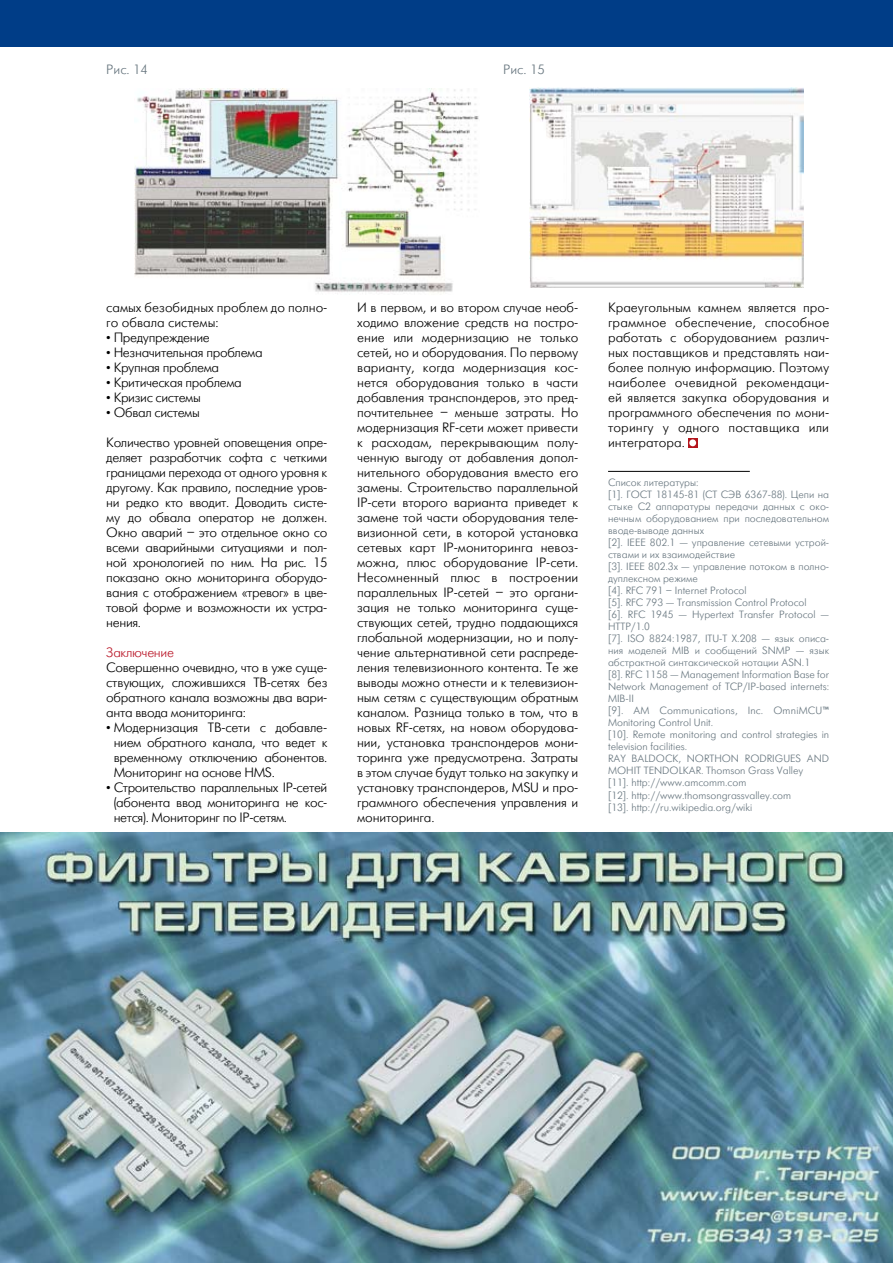
<style>
.page{position:relative;width:893px;height:1263px;background:#fff}
.page>*{position:absolute;margin:0;border:0;box-sizing:border-box;transform-origin:0 0}
.t1{font:13.5px/15px "Futuris Light C";letter-spacing:-.025em;color:#000;text-align:justify}
.t2{font:13.5px/15px "Futuris Light C";color:#000}
.t3{font:13.5px "Futuris Light C";color:#66757e}
.t4{font:13.5px "Futuris Light C";letter-spacing:-.025em;color:#ba192a}
.t5{font:10.5px/12px "Futuris Light C";color:#66757e}
</style>
<div class="page">
<img style="left:135px;top:88px;width:344px;height:205px">
<img style="left:530px;top:88px;width:274px;height:200px">
<svg style="left:688px;top:438px;width:10px;height:10px"></svg>
<div style="left:689px;top:439px;width:7px;height:7px;background:#fff;border-radius:50%"></div>
<hr style="left:608px;top:471px;width:142px;height:1px;background:#000">
<div style="left:0;top:0;width:893px;height:46px;background:#003d87"></div>
<img style="left:0;top:832px;width:893px;height:431px">
<p class="t3" style="left:106px;top:63px;width:43px">Рис. 14</p>
<p class="t3" style="left:503px;top:63px;width:43px">Рис. 15</p>
<p class="t2" style="left:106px;top:301px;width:223px">самых безобидных проблем до полно&shy;го обвала системы:</p>
<p class="t1" style="left:106px;top:331px;width:105px">• Предупреждение</p>
<p class="t1" style="left:106px;top:346px;width:158px">• Незначительная проблема</p>
<p class="t1" style="left:106px;top:361px;width:114px">• Крупная проблема</p>
<p class="t1" style="left:106px;top:376px;width:137px">• Критическая проблема</p>
<p class="t1" style="left:106px;top:391px;width:96px">• Кризис системы</p>
<p class="t1" style="left:106px;top:406px;width:95px">• Обвал системы</p>
<p class="t1" style="left:106px;top:436px;width:223px">Количество уровней оповещения опре&shy;деляет разработчик софта с четкими границами перехода от одного уровня к другому. Как правило, последние уров&shy;ни редко кто вводит. Доводить систе&shy;му до обвала оператор не должен.<br>Окно аварий – это отдельное окно со всеми аварийными ситуациями и пол&shy;ной хронологией по ним. На рис. 15 показано окно мониторинга оборудо&shy;вания с отображением «тревог» в цве&shy;товой форме и возможности их устра&shy;нения.</p>
<p class="t4" style="left:106px;top:646px;width:69px">Заключение</p>
<p class="t1" style="left:106px;top:661px;width:223px">Совершенно очевидно, что в уже суще&shy;ствующих, сложившихся ТВ-сетях без обратного канала возможны два вари&shy;анта ввода мониторинга:</p>
<p class="t1" style="left:114px;top:721px;width:215px;text-indent:-7px">• Модернизация ТВ-сети с добавле&shy;нием обратного канала, что ведет к временному отключению абонентов.<br>Мониторинг на основе HMS.</p>
<p class="t1" style="left:114px;top:781px;width:215px;text-indent:-7px">• Строительство параллельных IP-сетей (абонента ввод мониторинга не кос&shy;нется). Мониторинг по IP-сетям.</p>
<p class="t1" style="left:357px;top:301px;width:223px">И в первом, и во втором случае необ&shy;ходимо вложение средств на постро&shy;ение или модернизацию не только сетей, но и оборудования. По первому варианту, когда модернизация кос&shy;нется оборудования только в части добавления транспондеров, это пред&shy;почтительнее – меньше затраты. Но модернизация RF-сети может привести к расходам, перекрывающим полу&shy;ченную выгоду от добавления допол&shy;нительного оборудования вместо его замены. Строительство параллельной IP-сети второго варианта приведет к замене той части оборудования теле&shy;визионной сети, в которой установка сетевых карт IP-мониторинга невоз&shy;можна, плюс оборудование IP-сети.<br>Несомненный плюс в построении параллельных IP-сетей – это органи&shy;зация не только мониторинга суще&shy;ствующих сетей, трудно поддающихся глобальной модернизации, но и полу&shy;чение альтернативной сети распреде&shy;ления телевизионного контента. Те же выводы можно отнести и к телевизион&shy;ным сетям с существующим обратным каналом. Разница только в том, что в новых RF-сетях, на новом оборудова&shy;нии, установка транспондеров мони&shy;торинга уже предусмотрена. Затраты в этом случае будут только на закупку и установку транспондеров, MSU и про&shy;граммного обеспечения управления и мониторинга.</p>
<p class="t1" style="left:608px;top:301px;width:223px">Краеугольным камнем является про&shy;граммное обеспечение, способное работать с оборудованием различ&shy;ных поставщиков и представлять наи&shy;более полную информацию. Поэтому наиболее очевидной рекомендаци&shy;ей является закупка оборудования и программного обеспечения по мони&shy;торингу у одного поставщика или интегратора.</p>
<p class="t5" style="left:608px;top:477px;width:223px">Список литературы:<br>[1]. ГОСТ 18145-81 (СТ СЭВ 6367-88). Цепи на стыке С2 аппаратуры передачи данных с око&shy;нечным оборудованием при последовательном вводе-выводе данных<br>[2]. IEEE 802.1 — управление сетевыми устрой&shy;ствами и их взаимодействие<br>[3]. IEEE 802.3x — управление потоком в полно&shy;дуплексном режиме<br>[4]. RFC 791 – Internet Protocol<br>[5]. RFC 793 — Transmission Control Protocol<br>[6]. RFC 1945 — Hypertext Transfer Protocol — HTTP/1.0<br>[7]. ISO 8824:1987, ITU-T Х.208 — язык описа&shy;ния моделей MIB и сообщений SNMP — язык абстрактной синтаксической нотации ASN.1<br>[8]. RFC 1158 — Management Information Base for Network Management of TCP/IP-based internets:<br>MIB-II<br>[9]. AM Communications, Inc. OmniMCU™ Monitoring Control Unit.<br>[10]. Remote monitoring and control strategies in television facilities.<br>RAY BALDOCK, NORTHON RODRIGUES AND MOHIT TENDOLKAR. Thomson Grass Valley<br>[11]. http://www.amcomm.com<br>[12]. http://www.thomsongrassvalley.com<br>[13]. http://ru.wikipedia.org/wiki</p>
</div>
